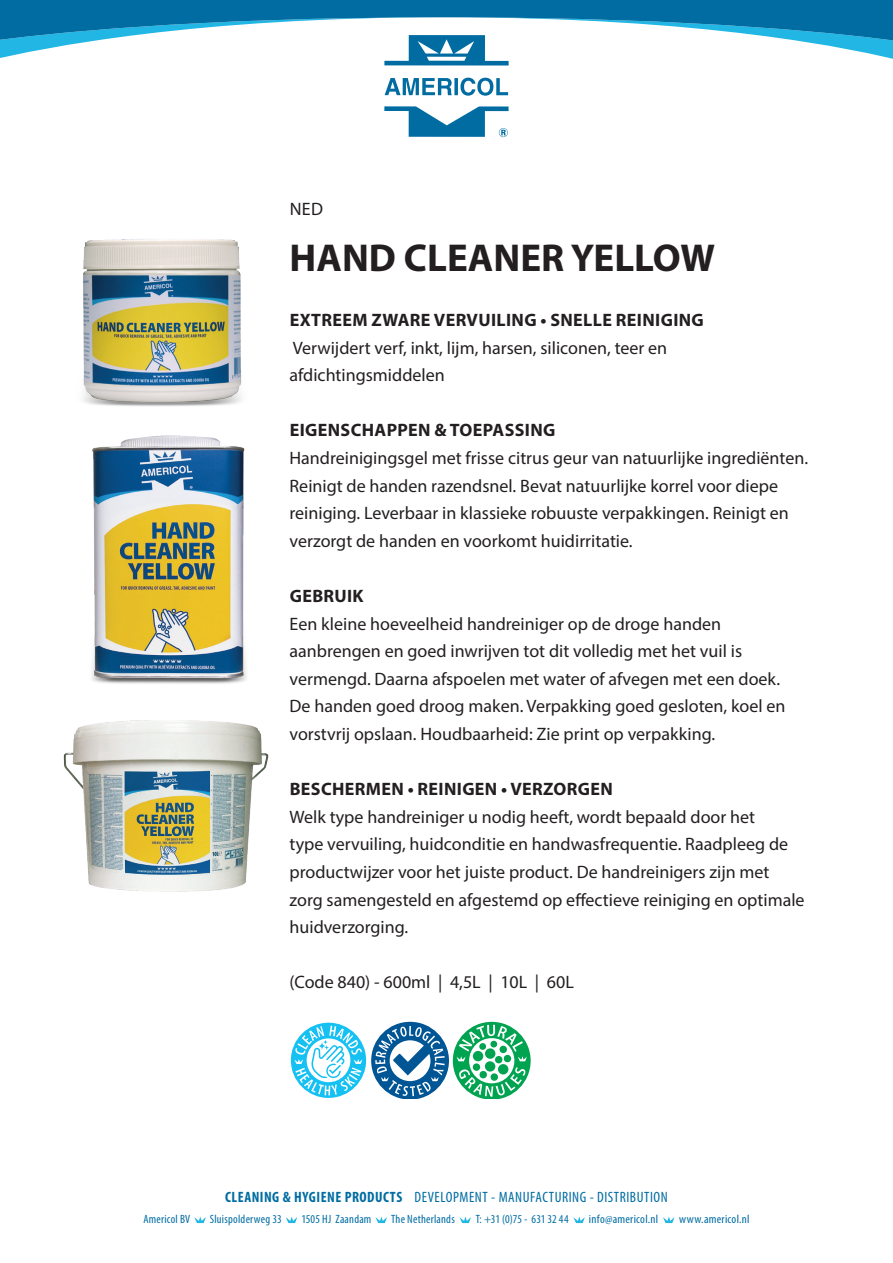
<style>
.page{position:relative;width:893px;height:1263px;background:#fff}
.page>*{position:absolute;margin:0;border:0;box-sizing:border-box;transform-origin:0 0}
.t1{font:700 39px "Myriad Pro";color:#231f20}
.t2{font:18px/27.6px "Myriad Pro";color:#231f20}
.t3{font:700 18px "Myriad Pro";letter-spacing:.02em;color:#231f20}
.t4{font:condensed 15px "Myriad Pro";letter-spacing:.035em;color:#006ca2}
.t5{font:condensed 12px "Myriad Pro";letter-spacing:.02em;color:#006ca2}
.t6{font:condensed 12px "Myriad Pro";letter-spacing:.02em;color:#006ca2;scale:1.04 1}
.t7{font:condensed 12px "Myriad Pro";color:#006ca2}
.s1{font-weight:700}
</style>
<div class="page">
<svg style="left:0;top:0;width:893px;height:137px"></svg>
<svg style="left:194px;top:1216px;width:12px;height:7px"></svg>
<svg style="left:286px;top:1216px;width:11px;height:7px"></svg>
<svg style="left:375px;top:1216px;width:12px;height:7px"></svg>
<svg style="left:459px;top:1216px;width:12px;height:7px"></svg>
<svg style="left:573px;top:1216px;width:12px;height:7px"></svg>
<svg style="left:663px;top:1216px;width:11px;height:7px"></svg>
<svg style="left:291px;top:1022px;width:240px;height:77px"></svg>
<img style="left:63px;top:720px;width:206px;height:172px">
<img style="left:91px;top:455px;width:156px;height:229px">
<img style="left:83px;top:239px;width:162px;height:216px">
<p class="t2" style="left:290px;top:195px;width:35px">NED</p>
<h1 class="t1" style="left:290px;top:232px;width:427px">HAND CLEANER YELLOW</h1>
<p class="t3" style="left:290px;top:308px;width:416px">EXTREEM ZWARE VERVUILING • SNELLE REINIGING</p>
<p class="t2" style="left:290px;top:333px;width:379px">Verwijdert verf, inkt, lijm, harsen, siliconen, teer en afdichtingsmiddelen</p>
<p class="t3" style="left:290px;top:418px;width:267px">EIGENSCHAPPEN &amp; TOEPASSING</p>
<p class="t2" style="left:290px;top:444px;width:520px">Handreinigingsgel met frisse citrus geur van natuurlijke ingrediënten.<br>Reinigt de handen razendsnel. Bevat natuurlijke korrel voor diepe reiniging. Leverbaar in klassieke robuuste verpakkingen. Reinigt en verzorgt de handen en voorkomt huidirritatie.</p>
<p class="t3" style="left:290px;top:584px;width:75px">GEBRUIK</p>
<p class="t2" style="left:290px;top:609px;width:497px">Een kleine hoeveelheid handreiniger op de droge handen aanbrengen en goed inwrijven tot dit volledig met het vuil is vermengd. Daarna afspoelen met water of afvegen met een doek.<br>De handen goed droog maken. Verpakking goed gesloten, koel en vorstvrij opslaan. Houdbaarheid: Zie print op verpakking.</p>
<p class="t3" style="left:290px;top:777px;width:325px">BESCHERMEN • REINIGEN • VERZORGEN</p>
<p class="t2" style="left:290px;top:802px;width:517px">Welk type handreiniger u nodig heeft, wordt bepaald door het<br>type vervuiling, huidconditie en handwasfrequentie. Raadpleeg de productwijzer voor het juiste product. De handreinigers zijn met zorg samengesteld en afgestemd op effectieve reiniging en optimale huidverzorging.</p>
<p class="t2" style="left:290px;top:968px;width:286px">(Code 840) - 600ml | 4,5L | 10L | 60L</p>
<p class="t4" style="left:225px;top:1188px;width:444px"><span class="s1">CLEANING &amp; HYGIENE PRODUCTS</span> DEVELOPMENT - MANUFACTURING - DISTRIBUTION</p>
<p class="t5" style="left:143px;top:1212px;width:48px">Americol BV</p>
<p class="t5" style="left:210px;top:1212px;width:73px">Sluispolderweg 33</p>
<p class="t5" style="left:301px;top:1212px;width:72px">1505 HJ Zaandam</p>
<p class="t5" style="left:391px;top:1212px;width:65px">The Netherlands</p>
<p class="t7" style="left:476px;top:1212px;width:94px">T: +31 (0)75 - 631 32 44</p>
<p class="t6" style="left:589px;top:1212px;width:68px">info@americol.nl</p>
<p class="t6" style="left:679px;top:1212px;width:69px">www.americol.nl</p>
</div>
